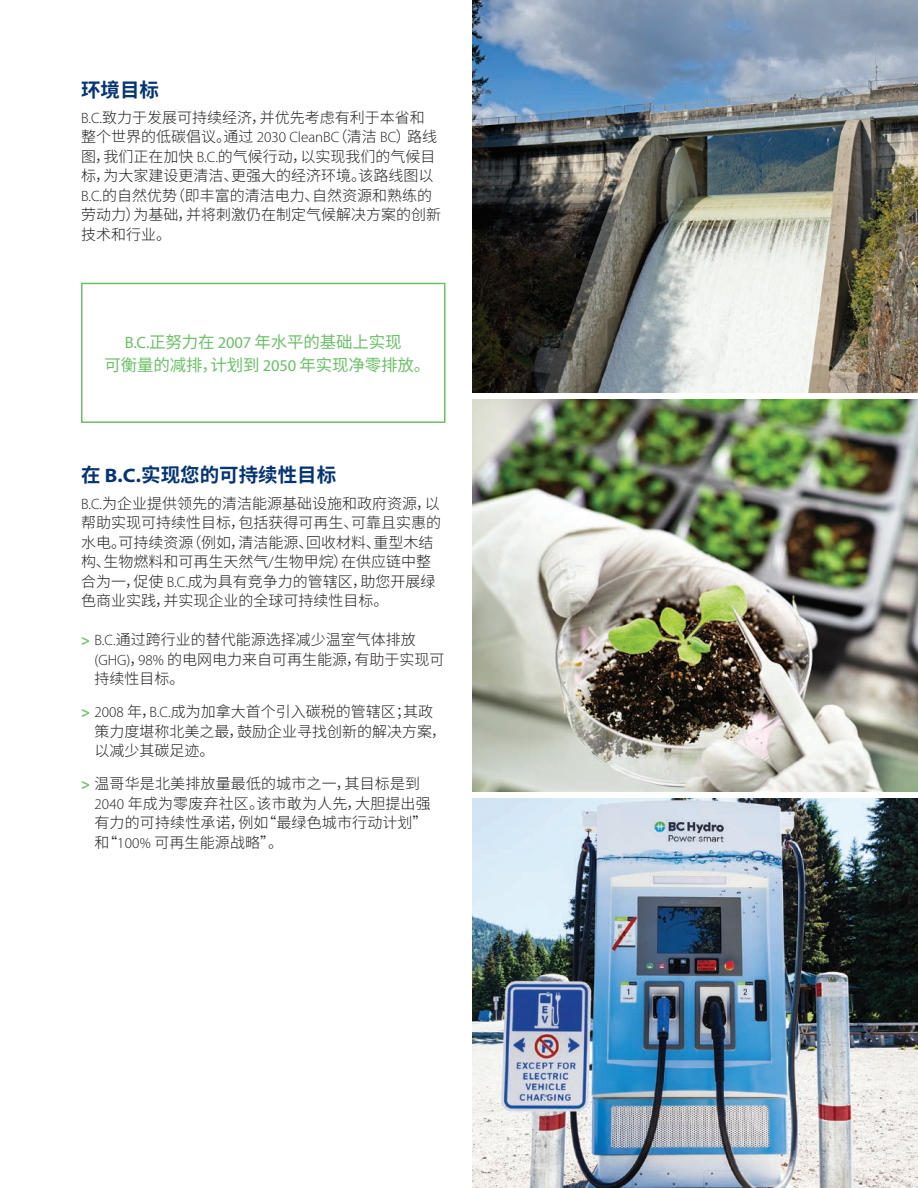
<style>
.page{position:relative;width:918px;height:1188px;background:#fff}
.page>*{position:absolute;margin:0;border:0;box-sizing:border-box;transform-origin:0 0}
.t1{font:700 19.5px "Noto Sans CJ Ksc";color:#053474}
.Body_Copy{font:16.5px/22.5px "Noto Sans CJ Ksc";letter-spacing:-.01em;color:#6bc067;text-align:center}
.Body_Copy-2{font:300 15px/19.5px "Noto Sans CJ Ksc";color:#231f20}
.s1{font-family:"Myriad Pro"}
.s2{font-family:"Myriad Pro";font-stretch:semi-expanded}
.s3{font-family:"Myriad Pro";font-weight:700;color:#6bc067}
</style>
<div class="page">
<img style="left:472px;top:798px;width:446px;height:390px">
<img style="left:472px;top:0;width:446px;height:393px">
<img style="left:472px;top:399px;width:446px;height:393px">
<div style="left:81px;top:283px;width:365px;height:140px;border:2px solid #6bc067"></div>
<h1 class="t1" style="left:81px;top:78px;width:79px">环境目标</h1>
<p class="Body_Copy-2" style="left:81px;top:108px;width:361px"><span class="s1">B.C.</span>致力于发展可持续经济，并优先考虑有利于本省和整个世界的低碳倡议。通过 <span class="s1">2030 CleanBC</span>（清洁 <span class="s1">BC</span>）路线图，我们正在加快 <span class="s1">B.C.</span>的气候行动，以实现我们的气候目标，为大家建设更清洁、更强大的经济环境。该路线图以<br><span class="s1">B.C.</span>的自然优势（即丰富的清洁电力、自然资源和熟练的劳动力）为基础，并将刺激仍在制定气候解决方案的创新技术和行业。</p>
<p class="Body_Copy" style="left:104px;top:331px;width:327px"><span class="s1">B.C.</span>正努力在 <span class="s1">2007</span> 年水平的基础上实现<br>可衡量的减排，计划到 <span class="s1">2050</span> 年实现净零排放。</p>
<h1 class="t1" style="left:81px;top:464px;width:257px">在 <span class="s2">B.C.</span>实现您的可持续性目标</h1>
<p class="Body_Copy-2" style="left:81px;top:494px;width:361px"><span class="s1">B.C.</span>为企业提供领先的清洁能源基础设施和政府资源，以帮助实现可持续性目标，包括获得可再生、可靠且实惠的水电。可持续资源（例如，清洁能源、回收材料、重型木结构、生物燃料和可再生天然气<span class="s1">/</span>生物甲烷）在供应链中整合为一，促使 <span class="s1">B.C.</span>成为具有竞争力的管辖区，助您开展绿色商业实践，并实现企业的全球可持续性目标。</p>
<p class="Body_Copy-2" style="left:94px;top:630px;width:352px;text-indent:-14px"><span class="s3">&gt;</span> <span class="s1">B.C.</span>通过跨行业的替代能源选择减少温室气体排放<span class="s1">(GHG)</span>，<span class="s1">98%</span> 的电网电力来自可再生能源，有助于实现可持续性目标。</p>
<p class="Body_Copy-2" style="left:94px;top:702px;width:353px;text-indent:-14px"><span class="s3">&gt;</span> <span class="s1">2008</span> 年，<span class="s1">B.C.</span>成为加拿大首个引入碳税的管辖区；其政策力度堪称北美之最，鼓励企业寻找创新的解决方案，以减少其碳足迹。</p>
<p class="Body_Copy-2" style="left:94px;top:774px;width:338px;text-indent:-14px"><span class="s3">&gt;</span> 温哥华是北美排放量最低的城市之一，其目标是到<br><span class="s1">2040</span> 年成为零废弃社区。该市敢为人先，大胆提出强有力的可持续性承诺，例如“最绿色城市行动计划”和“<span class="s1">100%</span> 可再生能源战略”。</p>
</div>
